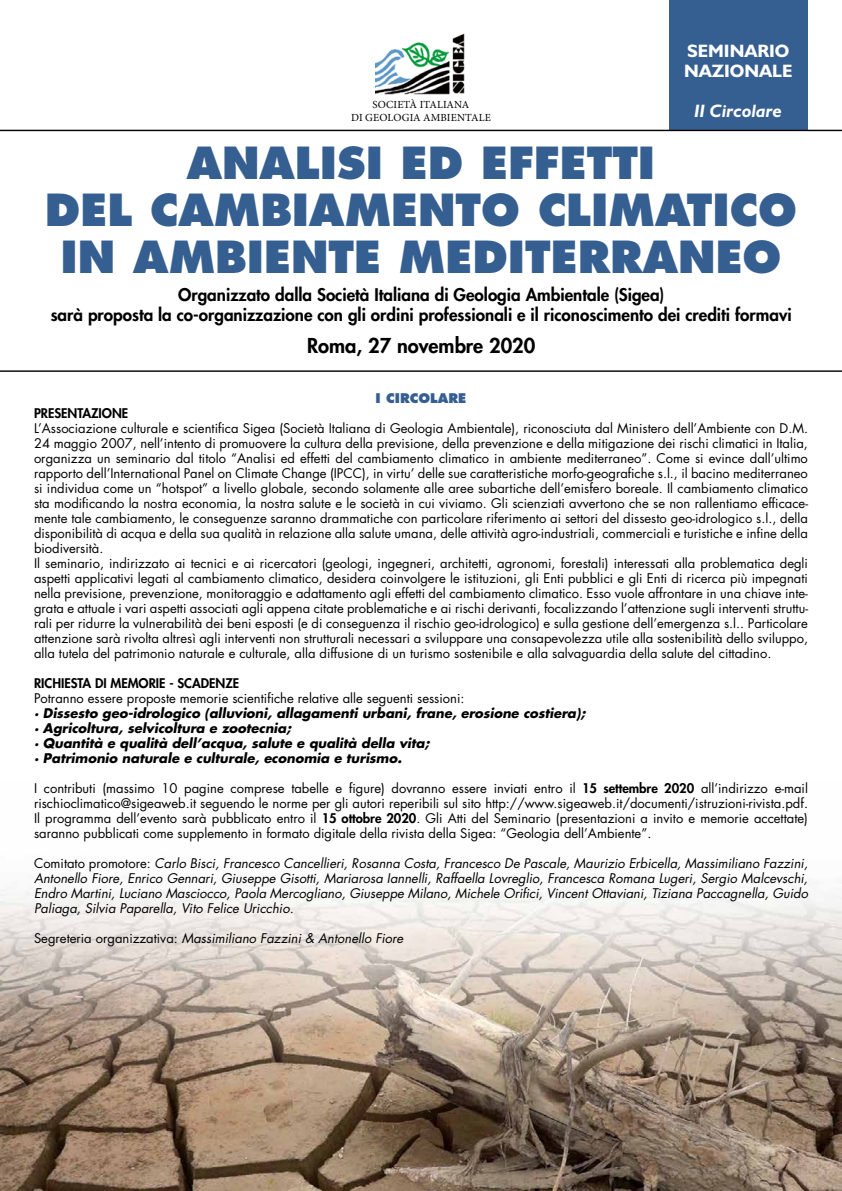
<style>
.page{position:relative;width:842px;height:1191px;background:#fff}
.page>*{position:absolute;margin:0;border:0;box-sizing:border-box;transform-origin:0 0}
.t1{font:800 43px/47px "Futura";color:#365f91;text-align:center}
.t2{font:800 20px "Futura";color:#000}
.t3{font:700 18px/20px "Humanist 521 BT";color:#fff}
.t4{font:italic 700 18px "Humanist 521 BT";color:#fff}
.t5{font:800 17px/20px "Futura";color:#000;text-align:center}
.t6{font:13px/15px "Futura";color:#000}
.t7{font:italic 13px/15px "Futura";color:#000;text-align:justify}
.t8{font:italic 700 13px/15px "Futura";color:#000}
.t9{font:800 13px "Futura";color:#000}
.t10{font:800 13px "Futura";color:#365f91}
.t11{font:10.8px/13px "Minion Pro";letter-spacing:.01em;color:#000;text-align:center}
.s1{font-weight:800}
.s2{font-style:normal}
</style>
<div class="page">
<div style="left:669px;top:0;width:138px;height:131px;background:#365f91"></div>
<img style="left:0;top:879px;width:842px;height:312px">
<img style="left:375px;top:33px;width:90px;height:61px">
<hr style="left:0;top:130px;width:842px;height:1px;background:#000">
<hr style="left:0;top:370px;width:842px;height:2px;background:#000">
<h3 class="t3" style="left:684px;top:41px;width:110px">SEMINARIO<br>NAZIONALE</h3>
<h3 class="t4" style="left:694px;top:100px;width:89px">II Circolare</h3>
<p class="t11" style="left:351px;top:98px;width:141px">SOCIETÀ ITALIANA<br>DI GEOLOGIA AMBIENTALE</p>
<h1 class="t1" style="left:45px;top:140px;width:753px">ANALISI ED EFFETTI<br>DEL CAMBIAMENTO CLIMATICO<br>IN AMBIENTE MEDITERRANEO</h1>
<h3 class="t5" style="left:51px;top:285px;width:743px">Organizzato dalla Società Italiana di Geologia Ambientale (Sigea)<br>sarà proposta la co-organizzazione con gli ordini professionali e il riconoscimento dei crediti formavi</h3>
<h2 class="t2" style="left:307px;top:332px;width:230px">Roma, 27 novembre 2020</h2>
<p class="t10" style="left:376px;top:390px;width:92px">I CIRCOLARE</p>
<p class="t9" style="left:34px;top:404px;width:96px">PRESENTAZIONE</p>
<p class="t6" style="left:34px;top:420px;width:775px">L’Associazione culturale e scientifica Sigea (Società Italiana di Geologia Ambientale), riconosciuta dal Ministero dell’Ambiente con D.M.<br>24 maggio 2007, nell’intento di promuovere la cultura della previsione, della prevenzione e della mitigazione dei rischi climatici in Italia, organizza un seminario dal titolo “Analisi ed effetti del cambiamento climatico in ambiente mediterraneo”. Come si evince dall’ultimo rapporto dell’International Panel on Climate Change (IPCC), in virtu’ delle sue caratteristiche morfo-geografiche s.l., il bacino mediterraneo si individua come un “hotspot” a livello globale, secondo solamente alle aree subartiche dell’emisfero boreale. Il cambiamento climatico sta modificando la nostra economia, la nostra salute e le società in cui viviamo. Gli scienziati avvertono che se non rallentiamo efficace&shy;mente tale cambiamento, le conseguenze saranno drammatiche con particolare riferimento ai settori del dissesto geo-idrologico s.l., della disponibilità di acqua e della sua qualità in relazione alla salute umana, delle attività agro-industriali, commerciali e turistiche e infine della biodiversità.<br>Il seminario, indirizzato ai tecnici e ai ricercatori (geologi, ingegneri, architetti, agronomi, forestali) interessati alla problematica degli aspetti applicativi legati al cambiamento climatico, desidera coinvolgere le istituzioni, gli Enti pubblici e gli Enti di ricerca più impegnati nella previsione, prevenzione, monitoraggio e adattamento agli effetti del cambiamento climatico. Esso vuole affrontare in una chiave inte&shy;grata e attuale i vari aspetti associati agli appena citate problematiche e ai rischi derivanti, focalizzando l’attenzione sugli interventi struttu&shy;rali per ridurre la vulnerabilità dei beni esposti (e di conseguenza il rischio geo-idrologico) e sulla gestione dell’emergenza s.l.. Particolare attenzione sarà rivolta altresì agli interventi non strutturali necessari a sviluppare una consapevolezza utile alla sostenibilità dello sviluppo, alla tutela del patrimonio naturale e culturale, alla diffusione di un turismo sostenibile e alla salvaguardia della salute del cittadino.</p>
<p class="t9" style="left:34px;top:674px;width:207px">RICHIESTA DI MEMORIE - SCADENZE</p>
<p class="t6" style="left:34px;top:690px;width:432px">Potranno essere proposte memorie scientifiche relative alle seguenti sessioni:</p>
<p class="t8" style="left:34px;top:705px;width:553px">· Dissesto geo-idrologico (alluvioni, allagamenti urbani, frane, erosione costiera); · Agricoltura, selvicoltura e zootecnia;<br>· Quantità e qualità dell’acqua, salute e qualità della vita;<br>· Patrimonio naturale e culturale, economia e turismo.</p>
<p class="t6" style="left:34px;top:780px;width:775px;text-align:justify">I contributi (massimo 10 pagine comprese tabelle e figure) dovranno essere inviati entro il <span class="s1">15 settembre 2020</span> all’indirizzo e-mail rischioclimatico@sigeaweb.it seguendo le norme per gli autori reperibili sul sito http://www.sigeaweb.it/documenti/istruzioni-rivista.pdf.<br>Il programma dell’evento sarà pubblicato entro il <span class="s1">15 ottobre 2020</span>. Gli Atti del Seminario (presentazioni a invito e memorie accettate) saranno pubblicati come supplemento in formato digitale della rivista della Sigea: “Geologia dell’Ambiente”.</p>
<p class="t7" style="left:34px;top:855px;width:775px"><span class="s2">Comitato promotore:</span> Carlo Bisci, Francesco Cancellieri, Rosanna Costa, Francesco De Pascale, Maurizio Erbicella, Massimiliano Fazzini, Antonello Fiore, Enrico Gennari, Giuseppe Gisotti, Mariarosa Iannelli, Raffaella Lovreglio, Francesca Romana Lugeri, Sergio Malcevschi, Endro Martini, Luciano Masciocco, Paola Mercogliano, Giuseppe Milano, Michele Orifici, Vincent Ottaviani, Tiziana Paccagnella, Guido Paliaga, Silvia Paparella, Vito Felice Uricchio.</p>
<p class="t7" style="left:34px;top:930px;width:371px"><span class="s2">Segreteria organizzativa:</span> Massimiliano Fazzini &amp; Antonello Fiore</p>
</div>
